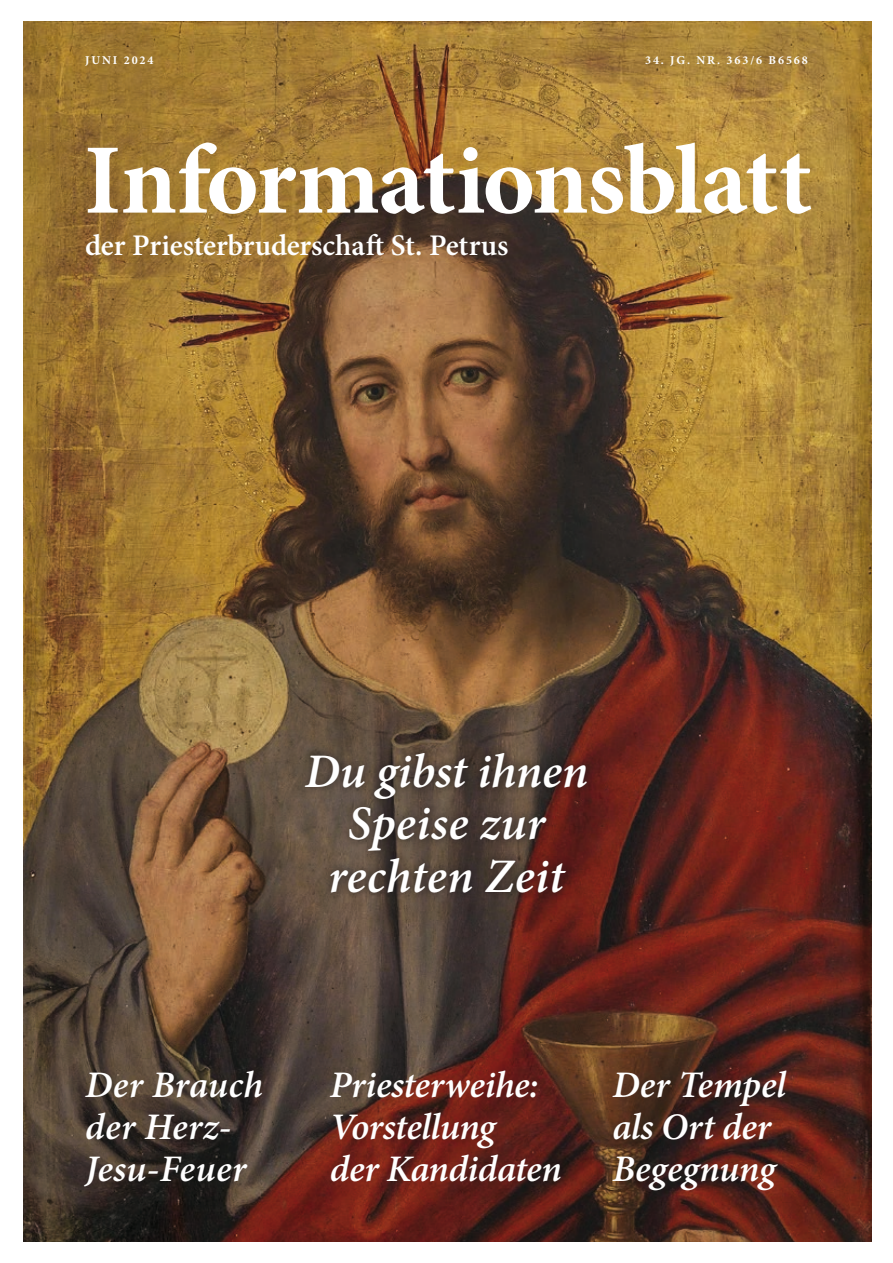
<style>
.page{position:relative;width:893px;height:1263px;background:#fff}
.page>*{position:absolute;margin:0;border:0;box-sizing:border-box;transform-origin:0 0}
.t1{font:700 99.75px "Minion Pro";letter-spacing:-.015em;color:#fff}
.t2{font:italic 600 48.3px/52.5px "Minion Pro";letter-spacing:.005em;color:#fff;text-align:center}
.t3{font:italic 600 37.5px/42px "Minion Pro";letter-spacing:-.01em;color:#fff}
.t4{font:italic 600 37.5px/42px "Minion Pro";letter-spacing:.01em;color:#fff}
.t5{font:600 30px "Minion Pro";letter-spacing:-.005em;color:#fff}
.t6{font:700 12px "Minion Pro";letter-spacing:.16em;color:#fff}
</style>
<div class="page">
<img style="left:23px;top:21px;width:849px;height:1221px">
<div style="left:296px;top:743px;width:299px;height:158px;background:#1a171c;opacity:.5"></div>
<p class="t6" style="left:85px;top:51px;width:70px">JUNI 2024</p>
<p class="t6" style="left:645px;top:51px;width:164px">34. JG. NR. 363/6 B6568</p>
<h1 class="t1" style="left:84px;top:110px;width:730px">Informationsblatt</h1>
<p class="t5" style="left:85px;top:225px;width:425px">der Priesterbruderschaft St. Petrus</p>
<p class="t2" style="left:305px;top:744px;width:285px">Du gibst ihnen<br>Speise zur rechten Zeit</p>
<p class="t4" style="left:85px;top:1063px;width:180px">Der Brauch der Herz-<br>Jesu-Feuer</p>
<p class="t3" style="left:330px;top:1063px;width:234px">Priesterweihe:<br>Vorstellung<br>der Kandidaten</p>
<p class="t3" style="left:612px;top:1063px;width:175px">Der Tempel als Ort der<br>Begegnung</p>
</div>
